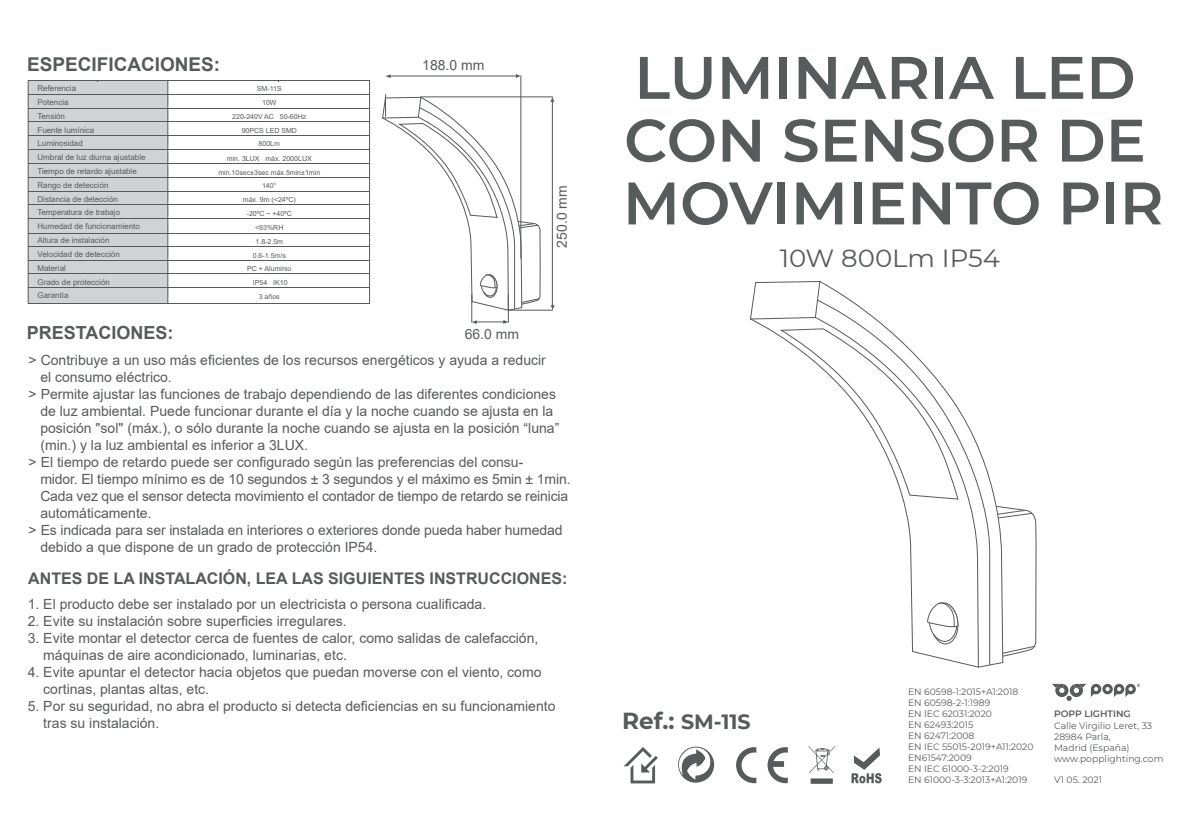
<style>
.page{position:relative;width:1191px;height:840px;background:#fff}
.page>*{position:absolute;margin:0;border:0;box-sizing:border-box;transform-origin:0 0}
.t1{font:600 59.8px/62.8px "Montserrat";color:#585b5b}
.t2{font:24.8px "Montserrat";color:#585b5b;scale:1.05 1}
.t3{font:700 20.6px "Montserrat";color:#585b5b}
.t4{font:700 19px "Arial";color:#575a5b}
.t5{font:700 18px "Arial";color:#585b5b}
.t6{font:700 16px "Arial";color:#585b5b}
.t7{font:14px/17px "Arial";color:#585b5b}
.t8{font:14px "Arial";color:#575a5b}
.t9{font:9.2px/11px "Montserrat";color:#585b5b}
.t10{font:600 9.2px "Montserrat";color:#585b5b}
.t11{font:8px/13.8px "Arial";color:#575a5b}
.t12{font:8px "Arial";color:#585b5b}
.t13{font:7px/13.8px "Arial";color:#575a5b;text-align:center}
.s1{font-size:23.2px}
</style>
<div class="page">
<svg style="left:678px;top:746px;width:36px;height:36px"></svg>
<svg style="left:1052px;top:683px;width:88px;height:17px"></svg>
<svg style="left:623px;top:747px;width:35px;height:36px"></svg>
<svg style="left:736px;top:747px;width:52px;height:35px"></svg>
<svg style="left:851px;top:747px;width:30px;height:35px"></svg>
<svg style="left:808px;top:746px;width:27px;height:37px"></svg>
<div style="left:28px;top:81px;width:140px;height:222px;background:#d1d2d4"></div>
<hr style="left:28px;top:81px;width:341px;height:1px;background:#575a5b">
<hr style="left:28px;top:95px;width:341px;height:1px;background:#575a5b">
<hr style="left:28px;top:108px;width:341px;height:1px;background:#575a5b">
<hr style="left:28px;top:122px;width:341px;height:1px;background:#575a5b">
<hr style="left:28px;top:136px;width:341px;height:1px;background:#575a5b">
<hr style="left:28px;top:150px;width:341px;height:1px;background:#575a5b">
<hr style="left:28px;top:163px;width:341px;height:1px;background:#575a5b">
<hr style="left:28px;top:177px;width:341px;height:1px;background:#575a5b">
<hr style="left:28px;top:191px;width:341px;height:1px;background:#575a5b">
<hr style="left:28px;top:205px;width:341px;height:1px;background:#575a5b">
<hr style="left:28px;top:218px;width:341px;height:1px;background:#575a5b">
<hr style="left:369px;top:81px;width:1px;height:222px;background:#575a5b">
<hr style="left:167px;top:81px;width:1px;height:222px;background:#575a5b">
<hr style="left:28px;top:81px;width:1px;height:222px;background:#575a5b">
<hr style="left:28px;top:233px;width:341px;height:1px;background:#575a5b">
<hr style="left:28px;top:246px;width:341px;height:1px;background:#575a5b">
<hr style="left:28px;top:260px;width:341px;height:1px;background:#575a5b">
<hr style="left:28px;top:273px;width:341px;height:1px;background:#575a5b">
<hr style="left:28px;top:287px;width:341px;height:1px;background:#575a5b">
<hr style="left:28px;top:303px;width:341px;height:1px;background:#575a5b">
<svg style="left:750px;top:281px;width:253px;height:386px"></svg>
<svg style="left:816px;top:299px;width:178px;height:366px"></svg>
<svg style="left:814px;top:308px;width:167px;height:359px"></svg>
<svg style="left:780px;top:327px;width:179px;height:173px"></svg>
<svg style="left:995px;top:505px;width:42px;height:152px"></svg>
<svg style="left:926px;top:600px;width:33px;height:45px"></svg>
<hr style="left:520px;top:75px;width:1px;height:183px;background:#565b5c">
<svg style="left:385px;top:74px;width:5px;height:4px"></svg>
<svg style="left:516px;top:74px;width:5px;height:4px"></svg>
<hr style="left:390px;top:76px;width:126px;height:1px;background:#565b5c">
<hr style="left:420px;top:96px;width:133px;height:1px;background:#565b5c">
<hr style="left:508px;top:309px;width:45px;height:1px;background:#565b5c">
<svg style="left:551px;top:305px;width:3px;height:5px"></svg>
<svg style="left:550px;top:97px;width:4px;height:5px"></svg>
<hr style="left:552px;top:102px;width:1px;height:203px;background:#565b5c">
<svg style="left:382px;top:94px;width:159px;height:230px"></svg>
<h3 class="t4" style="left:27px;top:50px;width:194px">ESPECIFICACIONES:</h3>
<p class="t11" style="left:37px;top:81px;width:110px">Referencia<br>Potencia<br>Tensión<br>Fuente lumínica<br>Luminosidad<br>Umbral de luz diurna ajustable<br>Tiempo de retardo ajustable<br>Rango de detección<br>Distancia de detección<br>Temperatura de trabajo<br>Humedad de funcionamiento<br>Altura de instalación<br>Velocidad de detección</p>
<p class="t12" style="left:37px;top:262px;width:30px">Material</p>
<p class="t11" style="left:37px;top:275px;width:74px">Grado de protección<br>Garantía</p>
<p class="t5" style="left:27px;top:319px;width:148px">PRESTACIONES:</p>
<p class="t13" style="left:232px;top:82px;width:75px">SM-11S<br>10W<br>220-240V AC 50-60Hz<br>90PCS LED SMD<br>800Lm</p>
<p class="t13" style="left:218px;top:151px;width:103px">min. 3LUX máx. 2000LUX min.10sec±3sec máx.5min±1min<br>140°<br>máx. 9m (&lt;24ºC)<br>-20ºC ~ +40ºC<br>&lt;93%RH<br>1.8-2.5m<br>0.6-1.5m/s<br>PC + Aluminio<br>IP54 IK10<br>3 años</p>
<p class="t8" style="left:422px;top:55px;width:64px">188.0 mm</p>
<p class="t8" style="left:465px;top:324px;width:56px">66.0 mm</p>
<p class="t8" style="left:552px;top:247px;width:64px;rotate:-90deg">250.0 mm</p>
<p class="t7" style="left:29px;top:351px;width:519px">&gt; Contribuye a un uso más eficientes de los recursos energéticos y ayuda a reducir</p>
<p class="t7" style="left:40px;top:368px;width:133px">el consumo eléctrico.</p>
<p class="t7" style="left:29px;top:385px;width:529px">&gt; Permite ajustar las funciones de trabajo dependiendo de las diferentes condiciones</p>
<p class="t7" style="left:40px;top:402px;width:514px">de luz ambiental. Puede funcionar durante el día y la noche cuando se ajusta en la</p>
<p class="t7" style="left:40px;top:419px;width:520px">posición "sol" (máx.), o sólo durante la noche cuando se ajusta en la posición “luna”</p>
<p class="t7" style="left:40px;top:436px;width:269px">(min.) y la luz ambiental es inferior a 3LUX.</p>
<p class="t7" style="left:29px;top:453px;width:496px">&gt; El tiempo de retardo puede ser configurado según las preferencias del consu-</p>
<p class="t7" style="left:40px;top:470px;width:532px">midor. El tiempo mínimo es de 10 segundos ± 3 segundos y el máximo es 5min ± 1min.</p>
<p class="t7" style="left:40px;top:487px;width:529px">Cada vez que el sensor detecta movimiento el contador de tiempo de retardo se reinicia</p>
<p class="t7" style="left:40px;top:504px;width:113px">automáticamente.</p>
<p class="t7" style="left:29px;top:521px;width:535px">&gt; Es indicada para ser instalada en interiores o exteriores donde pueda haber humedad</p>
<p class="t7" style="left:40px;top:538px;width:338px">debido a que dispone de un grado de protección IP54.</p>
<p class="t6" style="left:28px;top:566px;width:540px">ANTES DE LA INSTALACIÓN, LEA LAS SIGUIENTES INSTRUCCIONES:</p>
<p class="t7" style="left:28px;top:595px;width:460px">1. El producto debe ser instalado por un electricista o persona cualificada.</p>
<p class="t7" style="left:28px;top:612px;width:321px">2. Evite su instalación sobre superficies irregulares.</p>
<p class="t7" style="left:43px;top:629px;width:496px;text-indent:-16px">3. Evite montar el detector cerca de fuentes de calor, como salidas de calefacción, máquinas de aire acondicionado, luminarias, etc.</p>
<p class="t7" style="left:43px;top:663px;width:500px;text-indent:-16px">4. Evite apuntar el detector hacia objetos que puedan moverse con el viento, como cortinas, plantas altas, etc.</p>
<p class="t7" style="left:43px;top:697px;width:514px;text-indent:-16px">5. Por su seguridad, no abra el producto si detecta deficiencias en su funcionamiento tras su instalación.</p>
<h1 class="t1" style="left:623px;top:43px;width:542px">LUMINARIA LED<br>CON SENSOR DE<br>MOVIMIENTO PIR</h1>
<h2 class="t2" style="left:779px;top:241px;width:211px">10W 800Lm IP54</h2>
<p class="t9" style="left:908px;top:685px;width:127px">EN 60598-1:2015+A1:2018<br>EN 60598-2-1:1989<br>EN IEC 62031:2020<br>EN 62493:2015<br>EN 62471:2008<br>EN IEC 55015-2019+A11:2020<br>EN61547:2009<br>EN IEC 61000-3-2:2019<br>EN 61000-3-3:2013+A1:2019</p>
<h3 class="t3" style="left:622px;top:706px;width:130px"><span class="s1">Ref.:</span> SM-11S</h3>
<p class="t10" style="left:1054px;top:707px;width:78px">POPP LIGHTING</p>
<p class="t9" style="left:1054px;top:719px;width:99px">Calle Virgilio Leret, 33<br>28984 Parla,<br>Madrid (España)</p>
<p class="t9" style="left:1054px;top:752px;width:111px">www.popplighting.com</p>
<p class="t9" style="left:1054px;top:773px;width:50px">V1 05. 2021</p>
</div>
